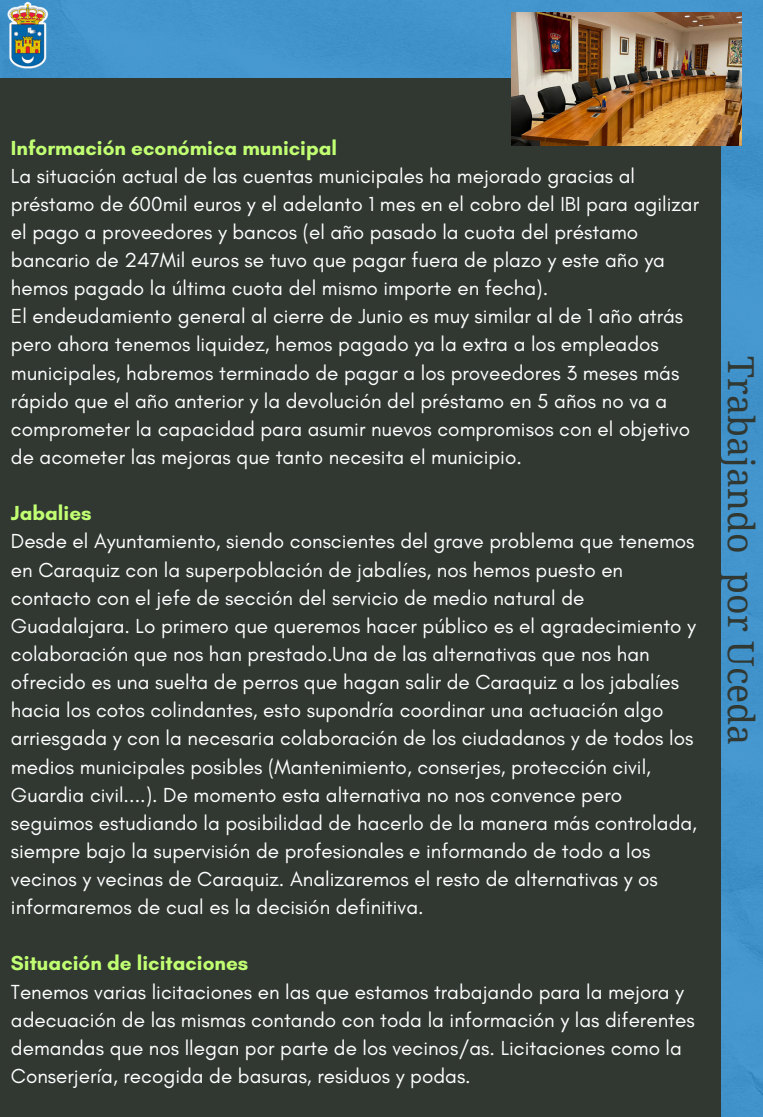
<style>
.page{position:relative;width:763px;height:1117px;background:#fff}
.page>*{position:absolute;margin:0;border:0;box-sizing:border-box;transform-origin:0 0}
.t1{font:35.75px "Noto Serif";color:#313832}
.t2{font:20.75px/28.1px "Glacial Indifference";color:#fff}
.t3{font:700 20.75px "Glacial Indifference";color:#c1ff72}
</style>
<div class="page">
<div style="left:52px;top:0;width:710px;height:1117px;background:#4394cd"></div>
<div style="left:0;top:79px;width:719px;height:1038px;background:#313832"></div>
<img style="left:0;top:0;width:52px;height:79px">
<img style="left:511px;top:12px;width:230px;height:133px">
<p class="t3" style="left:11px;top:135px;width:327px">Información económica municipal</p>
<p class="t2" style="left:11px;top:161px;width:689px">La situación actual de las cuentas municipales ha mejorado gracias al préstamo de 600mil euros y el adelanto 1 mes en el cobro del IBI para agilizar el pago a proveedores y bancos (el año pasado la cuota del préstamo bancario de 247Mil euros se tuvo que pagar fuera de plazo y este año ya hemos pagado la última cuota del mismo importe en fecha).</p>
<p class="t2" style="left:11px;top:302px;width:680px">El endeudamiento general al cierre de Junio es muy similar al de 1 año atrás pero ahora tenemos liquidez, hemos pagado ya la extra a los empleados municipales, habremos terminado de pagar a los proveedores 3 meses más rápido que el año anterior y la devolución del préstamo en 5 años no va a comprometer la capacidad para asumir nuevos compromisos con el objetivo de acometer las mejoras que tanto necesita el municipio.</p>
<p class="t3" style="left:11px;top:500px;width:82px">Jabalies</p>
<p class="t2" style="left:11px;top:527px;width:687px">Desde el Ayuntamiento, siendo conscientes del grave problema que tenemos en Caraquiz con la superpoblación de jabalíes, nos hemos puesto en contacto con el jefe de sección del servicio de medio natural de Guadalajara. Lo primero que queremos hacer público es el agradecimiento y colaboración que nos han prestado.Una de las alternativas que nos han ofrecido es una suelta de perros que hagan salir de Caraquiz a los jabalíes hacia los cotos colindantes, esto supondría coordinar una actuación algo arriesgada y con la necesaria colaboración de los ciudadanos y de todos los medios municipales posibles (Mantenimiento, conserjes, protección civil, Guardia civil....). De momento esta alternativa no nos convence pero seguimos estudiando la posibilidad de hacerlo de la manera más controlada, siempre bajo la supervisión de profesionales e informando de todo a los vecinos y vecinas de Caraquiz. Analizaremos el resto de alternativas y os informaremos de cual es la decisión definitiva.</p>
<p class="t3" style="left:11px;top:950px;width:239px">Situación de licitaciones</p>
<p class="t2" style="left:11px;top:977px;width:685px">Tenemos varias licitaciones en las que estamos trabajando para la mejora y adecuación de las mismas contando con toda la información y las diferentes demandas que nos llegan por parte de los vecinos/as. Licitaciones como la Conserjería, recogida de basuras, residuos y podas.</p>
<p class="t1" style="left:765px;top:356px;width:390px;rotate:90deg">Trabajando por Uceda</p>
</div>
